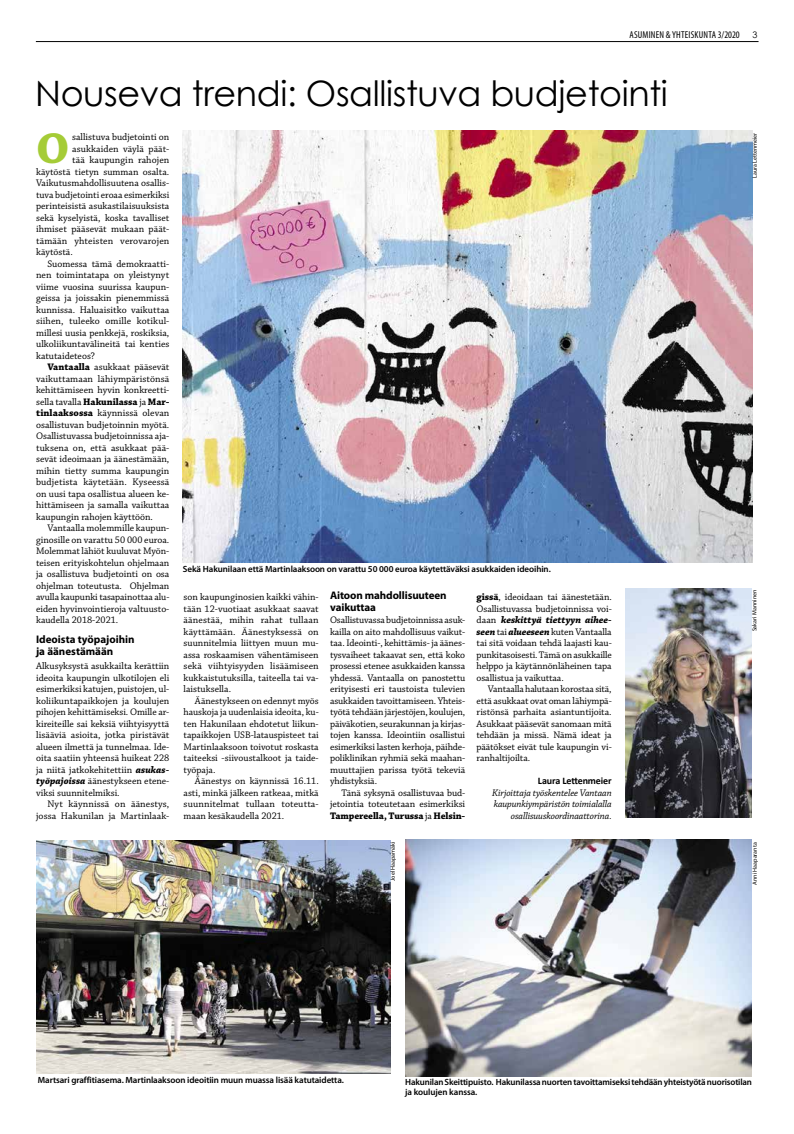
<style>
.page{position:relative;width:794px;height:1134px;background:#fff}
.page>*{position:absolute;margin:0;border:0;box-sizing:border-box;transform-origin:0 0}
.t1{font:700 45.4px "Chaparral Pro";color:#a5cc37}
.t2{font:35px "Century Gothic";letter-spacing:-.01em;color:#000}
.t3{font:700 11px/11.5px "Myriad Pro";letter-spacing:-.005em;color:#000}
.t4{font:10px/11.5px "Chaparral Pro";color:#000;text-align:justify}
.t5{font:italic 10px/11.5px "Chaparral Pro";letter-spacing:-.01em;color:#000;text-align:right}
.t6{font:700 10px "Chaparral Pro";color:#000}
.t7{font:condensed 10px "Myriad Pro";letter-spacing:.02em;color:#000}
.t8{font:700 10px "Calibri";letter-spacing:-.01em;color:#000}
.t9{font:600 9px/10px "Myriad Pro";letter-spacing:-.01em;color:#000}
.t10{font:9px "Century Gothic";color:#000}
.t11{font:6px "Myriad Pro";color:#000}
.s1{font-weight:700}
.s2{font-weight:400}
.s3{font-weight:700;font-style:italic}
</style>
<div class="page">
<hr style="left:36px;top:41px;width:722px;height:1px;background:#000">
<img style="left:625px;top:588px;width:126px;height:229px">
<img style="left:183px;top:130px;width:569px;height:432px">
<img style="left:36px;top:840px;width:354px;height:234px">
<img style="left:405px;top:840px;width:346px;height:236px">
<p class="t7" style="left:629px;top:29px;width:112px">ASUMINEN &amp; YHTEISKUNTA 3/2020</p>
<p class="t10" style="left:752px;top:28px;width:6px">3</p>
<h2 class="t2" style="left:35px;top:69px;width:634px">Nouseva trendi: Osallistuva budjetointi</h2>
<h1 class="t1" style="left:36px;top:122px;width:35px">O</h1>
<p class="t4" style="left:72px;top:132px;width:99px">sallistuva budjetointi on</p>
<p class="t4" style="left:72px;top:143px;width:99px">asukkaiden väylä päät-</p>
<p class="t4" style="left:72px;top:155px;width:99px">tää kaupungin rahojen</p>
<p class="t4" style="left:36px;top:166px;width:135px">käytöstä tietyn summan osalta.</p>
<p class="t4" style="left:36px;top:178px;width:135px">Vaikutusmahdollisuutena osallis-</p>
<p class="t4" style="left:36px;top:189px;width:135px">tuva budjetointi eroaa esimerkiksi</p>
<p class="t4" style="left:36px;top:201px;width:135px">perinteisistä asukastilaisuuksista</p>
<p class="t4" style="left:36px;top:212px;width:135px">sekä kyselyistä, koska tavalliset</p>
<p class="t4" style="left:36px;top:224px;width:135px">ihmiset pääsevät mukaan päät-</p>
<p class="t4" style="left:36px;top:235px;width:135px">tämään yhteisten verovarojen</p>
<p class="t4" style="left:36px;top:247px;width:38px">käytöstä.</p>
<p class="t4" style="left:47px;top:258px;width:123px">Suomessa tämä demokraatti-</p>
<p class="t4" style="left:36px;top:270px;width:135px">nen toimintatapa on yleistynyt</p>
<p class="t4" style="left:36px;top:281px;width:135px">viime vuosina suurissa kaupun-</p>
<p class="t4" style="left:36px;top:293px;width:135px">geissa ja joissakin pienemmissä</p>
<p class="t4" style="left:36px;top:304px;width:135px">kunnissa. Haluaisitko vaikuttaa</p>
<p class="t4" style="left:36px;top:316px;width:135px">siihen, tuleeko omille kotikul-</p>
<p class="t4" style="left:36px;top:327px;width:135px">millesi uusia penkkejä, roskiksia,</p>
<p class="t4" style="left:36px;top:339px;width:135px">ulkoliikuntavälineitä tai kenties</p>
<p class="t4" style="left:36px;top:350px;width:60px">katutaideteos?</p>
<p class="t4" style="left:47px;top:362px;width:123px"><span class="s1">Vantaalla</span> asukkaat pääsevät</p>
<p class="t4" style="left:36px;top:373px;width:135px">vaikuttamaan lähiympäristönsä</p>
<p class="t4" style="left:36px;top:385px;width:135px">kehittämiseen hyvin konkreetti-</p>
<p class="t6" style="left:36px;top:395px;width:135px"><span class="s2">sella tavalla</span> Hakunilassa <span class="s2">ja</span> Mar-</p>
<p class="t4" style="left:36px;top:408px;width:135px"><span class="s1">tinlaaksossa</span> käynnissä olevan</p>
<p class="t4" style="left:36px;top:419px;width:135px">osallistuvan budjetoinnin myötä.</p>
<p class="t4" style="left:36px;top:431px;width:135px">Osallistuvassa budjetoinnissa aja-</p>
<p class="t4" style="left:36px;top:442px;width:135px">tuksena on, että asukkaat pää-</p>
<p class="t4" style="left:36px;top:454px;width:135px">sevät ideoimaan ja äänestämään,</p>
<p class="t4" style="left:36px;top:465px;width:135px">mihin tietty summa kaupungin</p>
<p class="t4" style="left:36px;top:477px;width:135px">budjetista käytetään. Kyseessä</p>
<p class="t4" style="left:36px;top:488px;width:135px">on uusi tapa osallistua alueen ke-</p>
<p class="t4" style="left:36px;top:500px;width:135px">hittämiseen ja samalla vaikuttaa</p>
<p class="t4" style="left:36px;top:511px;width:118px">kaupungin rahojen käyttöön.</p>
<p class="t4" style="left:47px;top:523px;width:123px">Vantaalla molemmille kaupun-</p>
<p class="t4" style="left:36px;top:534px;width:135px">ginosille on varattu 50 000 euroa.</p>
<p class="t4" style="left:36px;top:546px;width:135px">Molemmat lähiöt kuuluvat Myön-</p>
<p class="t4" style="left:36px;top:557px;width:135px">teisen erityiskohtelun ohjelmaan</p>
<p class="t4" style="left:36px;top:569px;width:135px">ja osallistuva budjetointi on osa</p>
<p class="t4" style="left:36px;top:580px;width:135px">ohjelman toteutusta. Ohjelman</p>
<p class="t4" style="left:36px;top:592px;width:135px">avulla kaupunki tasapainottaa alu-</p>
<p class="t4" style="left:36px;top:603px;width:135px">eiden hyvinvointieroja valtuusto-</p>
<p class="t4" style="left:36px;top:615px;width:84px">kaudella 2018-2021.</p>
<p class="t3" style="left:36px;top:633px;width:100px">Ideoista työpajoihin ja äänestämään</p>
<p class="t4" style="left:36px;top:661px;width:135px">Alkusyksystä asukkailta kerättiin ideoita kaupungin ulkotilojen eli esimerkiksi katujen, puistojen, ul&shy;koliikuntapaikkojen ja koulujen pihojen kehittämiseksi. Omille ar&shy;kireiteille sai keksiä viihtyisyyttä lisääviä asioita, jotka piristävät alueen ilmettä ja tunnelmaa. Ide&shy;oita saatiin yhteensä huikeat 228 ja niitä jatkokehitettiin <span class="s3">asukas&shy;työpajoissa</span> äänestykseen etene&shy;viksi suunnitelmiksi.</p>
<p class="t4" style="left:36px;top:799px;width:135px;text-align:right">Nyt käynnissä on äänestys, jossa Hakunilan ja Martinlaak-</p>
<p class="t9" style="left:183px;top:564px;width:369px">Sekä Hakunilaan että Martinlaaksoon on varattu 50 000 euroa käytettäväksi asukkaiden ideoihin.</p>
<p class="t4" style="left:184px;top:592px;width:137px">son kaupunginosien kaikki vähin&shy;tään 12-vuotiaat asukkaat saavat äänestää, mihin rahat tullaan käyttämään. Äänestyksessä on suunnitelmia liittyen muun mu&shy;assa roskaamisen vähentämiseen sekä viihtyisyyden lisäämiseen kukkaistutuksilla, taiteella tai va&shy;laistuksella.</p>
<p class="t4" style="left:184px;top:695px;width:137px;text-indent:11px">Äänestykseen on edennyt myös hauskoja ja uudenlaisia ideoita, ku&shy;ten Hakunilaan ehdotetut liikun&shy;tapaikkojen USB-latauspisteet tai Martinlaaksoon toivotut roskasta taiteeksi -siivoustalkoot ja taide&shy;työpaja.</p>
<p class="t4" style="left:184px;top:776px;width:137px;text-indent:11px">Äänestys on käynnissä 16.11. asti, minkä jälkeen ratkeaa, mitkä suunnitelmat tullaan toteutta&shy;maan kesäkaudella 2021.</p>
<p class="t3" style="left:330px;top:589px;width:118px">Aitoon mahdollisuuteen vaikuttaa</p>
<p class="t4" style="left:330px;top:615px;width:137px">Osallistuvassa budjetoinnissa asuk&shy;kailla on aito mahdollisuus vaikut&shy;taa. Ideointi-, kehittämis- ja äänes&shy;tysvaiheet takaavat sen, että koko prosessi etenee asukkaiden kanssa yhdessä. Vantaalla on panostettu erityisesti eri taustoista tulevien asukkaiden tavoittamiseen. Yhteis&shy;työtä tehdään järjestöjen, koulujen, päiväkotien, seurakunnan ja kirjas&shy;tojen kanssa. Ideointiin osallistui esimerkiksi lasten kerhoja, päihde&shy;poliklinikan ryhmiä sekä maahan&shy;muuttajien parissa työtä tekeviä yhdistyksiä.</p>
<p class="t4" style="left:330px;top:787px;width:137px;text-indent:11px">Tänä syksynä osallistuvaa bud&shy;jetointia toteutetaan esimerkiksi <span class="s1">Tampereella, Turussa</span> ja <span class="s1">Helsin-</span></p>
<p class="t11" style="left:389px;top:881px;width:41px;rotate:-90deg">Joel Haapamäki</p>
<p class="t4" style="left:476px;top:592px;width:137px"><span class="s1">gissä</span>, ideoidaan tai äänestetään.<br>Osallistuvassa budjetoinnissa voi&shy;daan <span class="s3">keskittyä tiettyyn aihee&shy;seen</span> tai <span class="s3">alueeseen</span> kuten Vantaalla tai sitä voidaan tehdä laajasti kau&shy;punkitasoisesti. Tämä on asukkaille helppo ja käytännönläheinen tapa osallistua ja vaikuttaa.</p>
<p class="t4" style="left:476px;top:684px;width:137px;text-indent:11px">Vantaalla halutaan korostaa sitä, että asukkaat ovat oman lähiympä&shy;ristönsä parhaita asiantuntijoita.<br>Asukkaat pääsevät sanomaan mitä tehdään ja missä. Nämä ideat ja päätökset eivät tule kaupungin vi&shy;ranhaltijoilta.</p>
<p class="t8" style="left:538px;top:773px;width:75px">Laura Lettenmeier</p>
<p class="t5" style="left:492px;top:787px;width:121px">Kirjoittaja työskentelee Vantaan kaupunkiympäristön toimialalla osallisuuskoordinaattorina.</p>
<p class="t11" style="left:751px;top:178px;width:47px;rotate:-90deg">Laura Lettenmeier</p>
<p class="t11" style="left:751px;top:631px;width:43px;rotate:-90deg">Sakari Manninen</p>
<p class="t11" style="left:751px;top:884px;width:43px;rotate:-90deg">Anni Haaparanta</p>
<p class="t9" style="left:38px;top:1074px;width:307px">Martsari graffitiasema. Martinlaaksoon ideoitiin muun muassa lisää katutaidetta.</p>
<p class="t9" style="left:405px;top:1076px;width:348px">Hakunilan Skeittipuisto. Hakunilassa nuorten tavoittamiseksi tehdään yhteistyötä nuorisotilan ja koulujen kanssa.</p>
</div>
